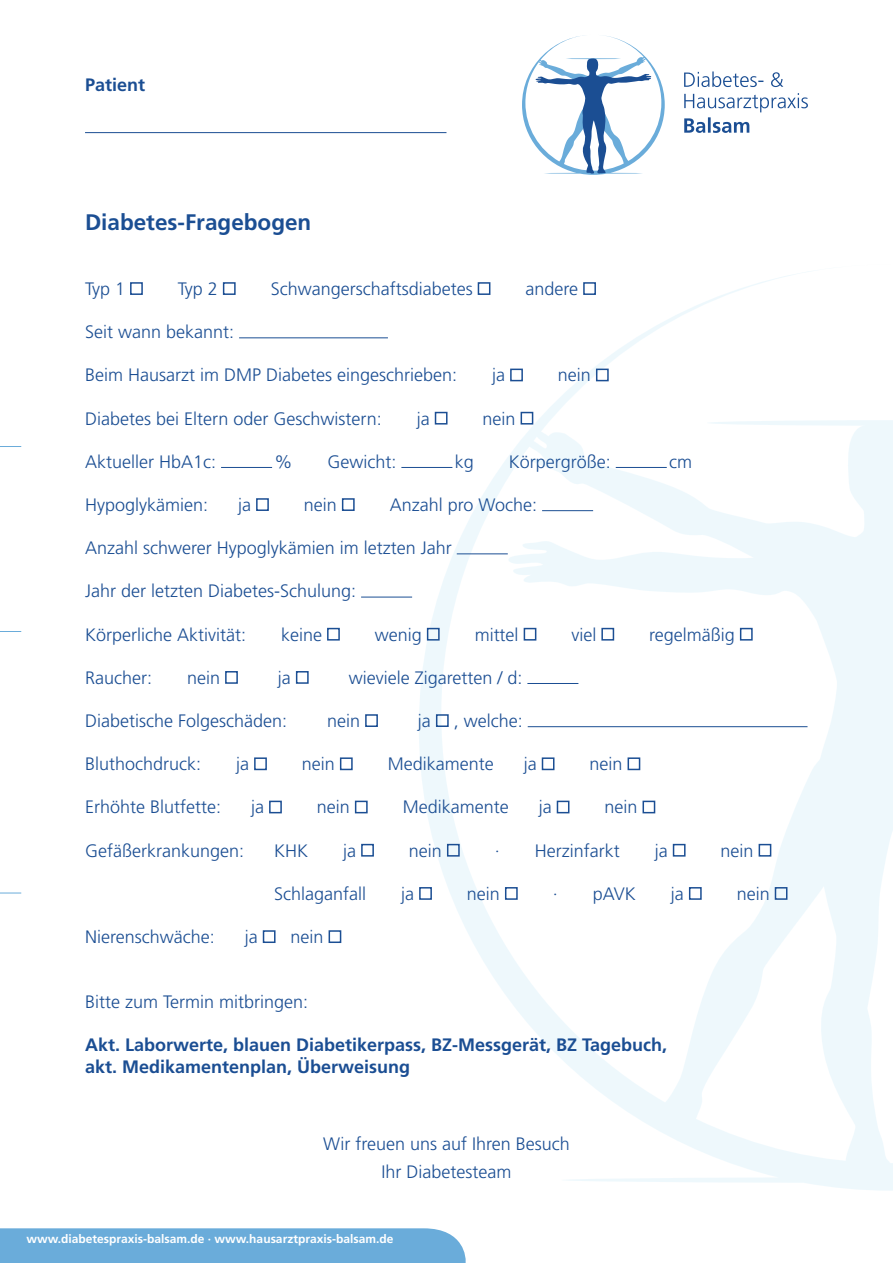
<style>
.page{position:relative;width:893px;height:1263px;background:#fff}
.page>*{position:absolute;margin:0;border:0;box-sizing:border-box;transform-origin:0 0}
.t1{font:700 22.5px "Frutiger";color:#1b4e93}
.t2{font:300 18px/28.8px "Frutiger";color:#1b4e93;text-align:center}
.t3{font:700 18px/21.6px "Frutiger";color:#1b4e93}
.t4{font:700 12px "Frutiger";color:#fff}
</style>
<div class="page">
<svg style="left:0;top:446px;width:21px;height:1px"></svg>
<svg style="left:0;top:631px;width:21px;height:1px"></svg>
<svg style="left:0;top:893px;width:21px;height:1px"></svg>
<svg style="left:419px;top:271px;width:474px;height:920px"></svg>
<svg style="left:508px;top:418px;width:385px;height:764px"></svg>
<div style="left:0;top:1228px;width:466px;height:35px;background:#6aacda"></div>
<div style="left:130px;top:282px;width:13px;height:13px;border:2px solid #1b4e93"></div>
<div style="left:223px;top:282px;width:13px;height:13px;border:2px solid #1b4e93"></div>
<div style="left:478px;top:282px;width:12px;height:13px;border:2px solid #1b4e93"></div>
<div style="left:583px;top:282px;width:13px;height:13px;border:2px solid #1b4e93"></div>
<hr style="left:239px;top:338px;width:149px;height:1px;background:#1b4e93">
<div style="left:510px;top:369px;width:13px;height:12px;border:2px solid #1b4e93"></div>
<div style="left:596px;top:369px;width:13px;height:12px;border:2px solid #1b4e93"></div>
<div style="left:435px;top:412px;width:12px;height:13px;border:2px solid #1b4e93"></div>
<div style="left:521px;top:412px;width:12px;height:13px;border:2px solid #1b4e93"></div>
<hr style="left:221px;top:467px;width:51px;height:1px;background:#1b4e93">
<hr style="left:401px;top:467px;width:51px;height:1px;background:#1b4e93">
<hr style="left:616px;top:467px;width:51px;height:1px;background:#1b4e93">
<div style="left:256px;top:498px;width:13px;height:13px;border:2px solid #1b4e93"></div>
<div style="left:342px;top:498px;width:13px;height:13px;border:2px solid #1b4e93"></div>
<hr style="left:542px;top:510px;width:51px;height:1px;background:#1b4e93">
<hr style="left:457px;top:554px;width:51px;height:1px;background:#1b4e93">
<hr style="left:361px;top:597px;width:51px;height:1px;background:#1b4e93">
<div style="left:327px;top:628px;width:13px;height:13px;border:2px solid #1b4e93"></div>
<div style="left:427px;top:628px;width:13px;height:13px;border:2px solid #1b4e93"></div>
<div style="left:524px;top:628px;width:12px;height:13px;border:2px solid #1b4e93"></div>
<div style="left:601px;top:628px;width:13px;height:13px;border:2px solid #1b4e93"></div>
<div style="left:740px;top:628px;width:13px;height:13px;border:2px solid #1b4e93"></div>
<div style="left:225px;top:671px;width:13px;height:13px;border:2px solid #1b4e93"></div>
<div style="left:296px;top:671px;width:13px;height:13px;border:2px solid #1b4e93"></div>
<hr style="left:527px;top:683px;width:51px;height:1px;background:#1b4e93">
<div style="left:365px;top:714px;width:13px;height:13px;border:2px solid #1b4e93"></div>
<div style="left:436px;top:714px;width:13px;height:13px;border:2px solid #1b4e93"></div>
<hr style="left:528px;top:726px;width:279px;height:1px;background:#1b4e93">
<div style="left:254px;top:757px;width:13px;height:13px;border:2px solid #1b4e93"></div>
<div style="left:340px;top:757px;width:13px;height:13px;border:2px solid #1b4e93"></div>
<div style="left:542px;top:757px;width:12px;height:13px;border:2px solid #1b4e93"></div>
<div style="left:628px;top:757px;width:12px;height:13px;border:2px solid #1b4e93"></div>
<div style="left:269px;top:801px;width:13px;height:12px;border:2px solid #1b4e93"></div>
<div style="left:355px;top:801px;width:13px;height:12px;border:2px solid #1b4e93"></div>
<div style="left:557px;top:801px;width:12px;height:12px;border:2px solid #1b4e93"></div>
<div style="left:642px;top:801px;width:13px;height:12px;border:2px solid #1b4e93"></div>
<div style="left:361px;top:844px;width:13px;height:13px;border:2px solid #1b4e93"></div>
<div style="left:447px;top:844px;width:13px;height:13px;border:2px solid #1b4e93"></div>
<div style="left:673px;top:844px;width:12px;height:13px;border:2px solid #1b4e93"></div>
<div style="left:759px;top:844px;width:12px;height:13px;border:2px solid #1b4e93"></div>
<div style="left:419px;top:887px;width:13px;height:13px;border:2px solid #1b4e93"></div>
<div style="left:505px;top:887px;width:13px;height:13px;border:2px solid #1b4e93"></div>
<div style="left:689px;top:887px;width:13px;height:13px;border:2px solid #1b4e93"></div>
<div style="left:775px;top:887px;width:12px;height:13px;border:2px solid #1b4e93"></div>
<div style="left:263px;top:930px;width:13px;height:13px;border:2px solid #1b4e93"></div>
<div style="left:329px;top:930px;width:12px;height:13px;border:2px solid #1b4e93"></div>
<hr style="left:85px;top:132px;width:361px;height:1px;background:#1b4e93">
<svg style="left:522px;top:35px;width:143px;height:140px"></svg>
<svg style="left:684px;top:71px;width:99px;height:16px"></svg>
<svg style="left:684px;top:93px;width:124px;height:40px"></svg>
<p class="t3" style="left:85px;top:73px;width:62px">Patient</p>
<p class="t1" style="left:85px;top:209px;width:228px">Diabetes-Fragebogen</p>
<p class="t2" style="left:85px;top:274px;width:42px">Typ 1</p>
<p class="t2" style="left:178px;top:274px;width:42px">Typ 2</p>
<p class="t2" style="left:271px;top:274px;width:204px">Schwangerschaftsdiabetes</p>
<p class="t2" style="left:525px;top:274px;width:54px">andere</p>
<p class="t2" style="left:85px;top:317px;width:151px">Seit wann bekannt:</p>
<p class="t2" style="left:85px;top:361px;width:374px">Beim Hausarzt im DMP Diabetes eingeschrieben:</p>
<p class="t2" style="left:492px;top:361px;width:14px">ja</p>
<p class="t2" style="left:558px;top:361px;width:35px">nein</p>
<p class="t2" style="left:85px;top:404px;width:298px">Diabetes bei Eltern oder Geschwistern:</p>
<p class="t2" style="left:417px;top:404px;width:14px">ja</p>
<p class="t2" style="left:483px;top:404px;width:35px">nein</p>
<p class="t2" style="left:85px;top:447px;width:133px">Aktueller HbA1c:</p>
<p class="t2" style="left:274px;top:447px;width:19px">%</p>
<p class="t2" style="left:327px;top:447px;width:70px">Gewicht:</p>
<p class="t2" style="left:455px;top:447px;width:21px">kg</p>
<p class="t2" style="left:509px;top:447px;width:104px">Körpergröße:</p>
<p class="t2" style="left:669px;top:447px;width:24px">cm</p>
<p class="t2" style="left:85px;top:490px;width:125px">Hypoglykämien:</p>
<p class="t2" style="left:238px;top:490px;width:14px">ja</p>
<p class="t2" style="left:304px;top:490px;width:35px">nein</p>
<p class="t2" style="left:390px;top:490px;width:149px">Anzahl pro Woche:</p>
<p class="t2" style="left:85px;top:533px;width:368px">Anzahl schwerer Hypoglykämien im letzten Jahr</p>
<p class="t2" style="left:85px;top:577px;width:273px">Jahr der letzten Diabetes-Schulung:</p>
<p class="t2" style="left:85px;top:620px;width:162px">Körperliche Aktivität:</p>
<p class="t2" style="left:281px;top:620px;width:43px">keine</p>
<p class="t2" style="left:375px;top:620px;width:49px">wenig</p>
<p class="t2" style="left:475px;top:620px;width:45px">mittel</p>
<p class="t2" style="left:571px;top:620px;width:26px">viel</p>
<p class="t2" style="left:649px;top:620px;width:87px">regelmäßig</p>
<p class="t2" style="left:85px;top:663px;width:69px">Raucher:</p>
<p class="t2" style="left:187px;top:663px;width:35px">nein</p>
<p class="t2" style="left:278px;top:663px;width:14px">ja</p>
<p class="t2" style="left:349px;top:663px;width:175px">wieviele Zigaretten / d:</p>
<p class="t2" style="left:85px;top:706px;width:204px">Diabetische Folgeschäden:</p>
<p class="t2" style="left:327px;top:706px;width:35px">nein</p>
<p class="t2" style="left:418px;top:706px;width:14px">ja</p>
<p class="t2" style="left:454px;top:706px;width:71px">, welche:</p>
<p class="t2" style="left:85px;top:749px;width:118px">Bluthochdruck:</p>
<p class="t2" style="left:236px;top:749px;width:14px">ja</p>
<p class="t2" style="left:302px;top:749px;width:35px">nein</p>
<p class="t2" style="left:388px;top:749px;width:108px">Medikamente</p>
<p class="t2" style="left:524px;top:749px;width:14px">ja</p>
<p class="t2" style="left:589px;top:749px;width:35px">nein</p>
<p class="t2" style="left:85px;top:793px;width:138px">Erhöhte Blutfette:</p>
<p class="t2" style="left:251px;top:793px;width:14px">ja</p>
<p class="t2" style="left:317px;top:793px;width:35px">nein</p>
<p class="t2" style="left:403px;top:793px;width:108px">Medikamente</p>
<p class="t2" style="left:539px;top:793px;width:14px">ja</p>
<p class="t2" style="left:604px;top:793px;width:35px">nein</p>
<p class="t2" style="left:85px;top:836px;width:161px">Gefäßerkrankungen:</p>
<p class="t2" style="left:274px;top:836px;width:36px">KHK</p>
<p class="t2" style="left:343px;top:836px;width:14px">ja</p>
<p class="t2" style="left:409px;top:836px;width:35px">nein</p>
<p class="t2" style="left:495px;top:836px;width:127px">· Herzinfarkt</p>
<p class="t2" style="left:655px;top:836px;width:14px">ja</p>
<p class="t2" style="left:721px;top:836px;width:35px">nein</p>
<p class="t2" style="left:274px;top:879px;width:93px">Schlaganfall</p>
<p class="t2" style="left:401px;top:879px;width:14px">ja</p>
<p class="t2" style="left:467px;top:879px;width:35px">nein</p>
<p class="t2" style="left:553px;top:879px;width:85px">· pAVK</p>
<p class="t2" style="left:671px;top:879px;width:14px">ja</p>
<p class="t2" style="left:737px;top:879px;width:35px">nein</p>
<p class="t2" style="left:85px;top:922px;width:131px">Nierenschwäche:</p>
<p class="t2" style="left:245px;top:922px;width:14px">ja</p>
<p class="t2" style="left:291px;top:922px;width:35px">nein</p>
<p class="t2" style="left:85px;top:987px;width:225px">Bitte zum Termin mitbringen:</p>
<p class="t3" style="left:85px;top:1034px;width:584px">Akt. Laborwerte, blauen Diabetikerpass, BZ-Messgerät, BZ Tagebuch, akt. Medikamentenplan, Überweisung</p>
<p class="t2" style="left:323px;top:1129px;width:248px">Wir freuen uns auf Ihren Besuch<br>Ihr Diabetesteam</p>
<p class="t4" style="left:27px;top:1232px;width:368px">www.diabetespraxis-balsam.de · www.hausarztpraxis-balsam.de</p>
</div>
